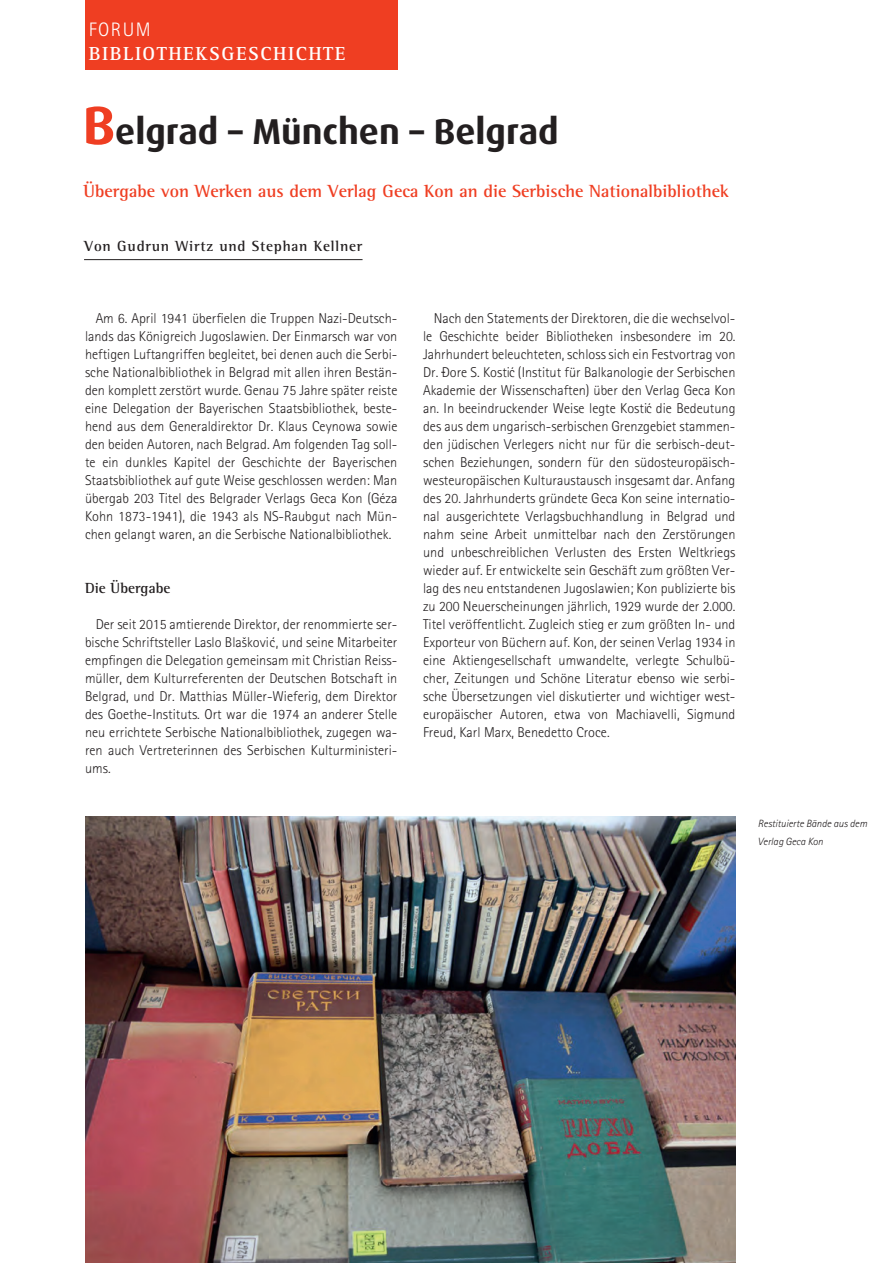
<style>
.page{position:relative;width:893px;height:1263px;background:#fff}
.page>*{position:absolute;margin:0;border:0;box-sizing:border-box;transform-origin:0 0}
.t1{font:700 36px "Dax Offc Pro";color:#231f20}
.t2{font:700 19.5px "Rotis Serif Std";letter-spacing:.075em;color:#fff}
.t3{font:300 19.5px "Rotis Sans Serif Std";letter-spacing:.075em;color:#fff}
.t4{font:700 18px "Rotis Semi Serif Std";color:#ef3e22}
.t5{font:700 15px "Rotis Semi Serif Std";letter-spacing:.05em;color:#231f20}
.t6{font:700 15px "Rotis Semi Serif Std";color:#231f20}
.t7{font:300 14.25px/18px "Rotis Sans Serif Std";color:#231f20;text-align:justify}
.t8{font:italic 300 10.5px/18px "Rotis Sans Serif Std";color:#231f20}
.s1{font-size:54px;color:#ef3e22}
</style>
<div class="page">
<div style="left:85px;top:0;width:312px;height:69px;background:#ef3e22"></div>
<hr style="left:84px;top:259px;width:279px;height:1px;background:#231f20">
<img style="left:85px;top:816px;width:651px;height:447px">
<h2 class="t3" style="left:89px;top:23px;width:63px">FORUM</h2>
<h2 class="t2" style="left:89px;top:47px;width:258px">BIBLIOTHEKSGESCHICHTE</h2>
<h1 class="t1" style="left:83px;top:108px;width:477px"><span class="s1">B</span>elgrad – München – Belgrad</h1>
<p class="t4" style="left:83px;top:185px;width:647px">Übergabe von Werken aus dem Verlag Geca Kon an die Serbische Nationalbibliothek</p>
<p class="t5" style="left:84px;top:241px;width:280px">Von Gudrun Wirtz und Stephan Kellner</p>
<p class="t7" style="left:85px;top:311px;width:314px;text-indent:11px">Am 6. April 1941 überfielen die Truppen Nazi-Deutsch&shy;lands das Königreich Jugoslawien. Der Einmarsch war von heftigen Luftangriffen begleitet, bei denen auch die Serbi&shy;sche Nationalbibliothek in Belgrad mit allen ihren Bestän&shy;den komplett zerstört wurde. Genau 75 Jahre später reiste eine Delegation der Bayerischen Staatsbibliothek, beste&shy;hend aus dem Generaldirektor Dr. Klaus Ceynowa sowie den beiden Autoren, nach Belgrad. Am folgenden Tag soll&shy;te ein dunkles Kapitel der Geschichte der Bayerischen Staatsbibliothek auf gute Weise geschlossen werden: Man übergab 203 Titel des Belgrader Verlags Geca Kon (Géza Kohn 1873-1941), die 1943 als NS-Raubgut nach Mün&shy;chen gelangt waren, an die Serbische Nationalbibliothek.</p>
<p class="t6" style="left:85px;top:583px;width:87px">Die Übergabe</p>
<p class="t7" style="left:85px;top:617px;width:314px;text-indent:11px">Der seit 2015 amtierende Direktor, der renommierte ser&shy;bische Schriftsteller Laslo Blaškovic´, und seine Mitarbeiter empfingen die Delegation gemeinsam mit Christian Reiss&shy;müller, dem Kulturreferenten der Deutschen Botschaft in Belgrad, und Dr. Matthias Müller-Wieferig, dem Direktor des Goethe-Instituts. Ort war die 1974 an anderer Stelle neu errichtete Serbische Nationalbibliothek, zugegen wa&shy;ren auch Vertreterinnen des Serbischen Kulturministeri&shy;ums.</p>
<p class="t7" style="left:423px;top:311px;width:314px;text-indent:11px">Nach den Statements der Direktoren, die die wechselvol&shy;le Geschichte beider Bibliotheken insbesondere im 20.<br>Jahrhundert beleuchteten, schloss sich ein Festvortrag von Dr. Dore S. Kosti´c (Institut für Balkanologie der Serbischen Akademie der Wissenschaften) über den Verlag Geca Kon an. In beeindruckender Weise legte Kosti´c die Bedeutung des aus dem ungarisch-serbischen Grenzgebiet stammen&shy;den jüdischen Verlegers nicht nur für die serbisch-deut&shy;schen Beziehungen, sondern für den südosteuropäisch&shy;westeuropäischen Kulturaustausch insgesamt dar. Anfang des 20. Jahrhunderts gründete Geca Kon seine internatio&shy;nal ausgerichtete Verlagsbuchhandlung in Belgrad und nahm seine Arbeit unmittelbar nach den Zerstörungen und unbeschreiblichen Verlusten des Ersten Weltkriegs wieder auf. Er entwickelte sein Geschäft zum größten Ver&shy;lag des neu entstandenen Jugoslawien; Kon publizierte bis zu 200 Neuerscheinungen jährlich, 1929 wurde der 2.000.<br>Titel veröffentlicht. Zugleich stieg er zum größten In- und Exporteur von Büchern auf. Kon, der seinen Verlag 1934 in eine Aktiengesellschaft umwandelte, verlegte Schulbü&shy;cher, Zeitungen und Schöne Literatur ebenso wie serbi&shy;sche Übersetzungen viel diskutierter und wichtiger west&shy;europäischer Autoren, etwa von Machiavelli, Sigmund Freud, Karl Marx, Benedetto Croce.</p>
<p class="t8" style="left:758px;top:816px;width:111px">Restituierte Bände aus dem<br>Verlag Geca Kon</p>
</div>
